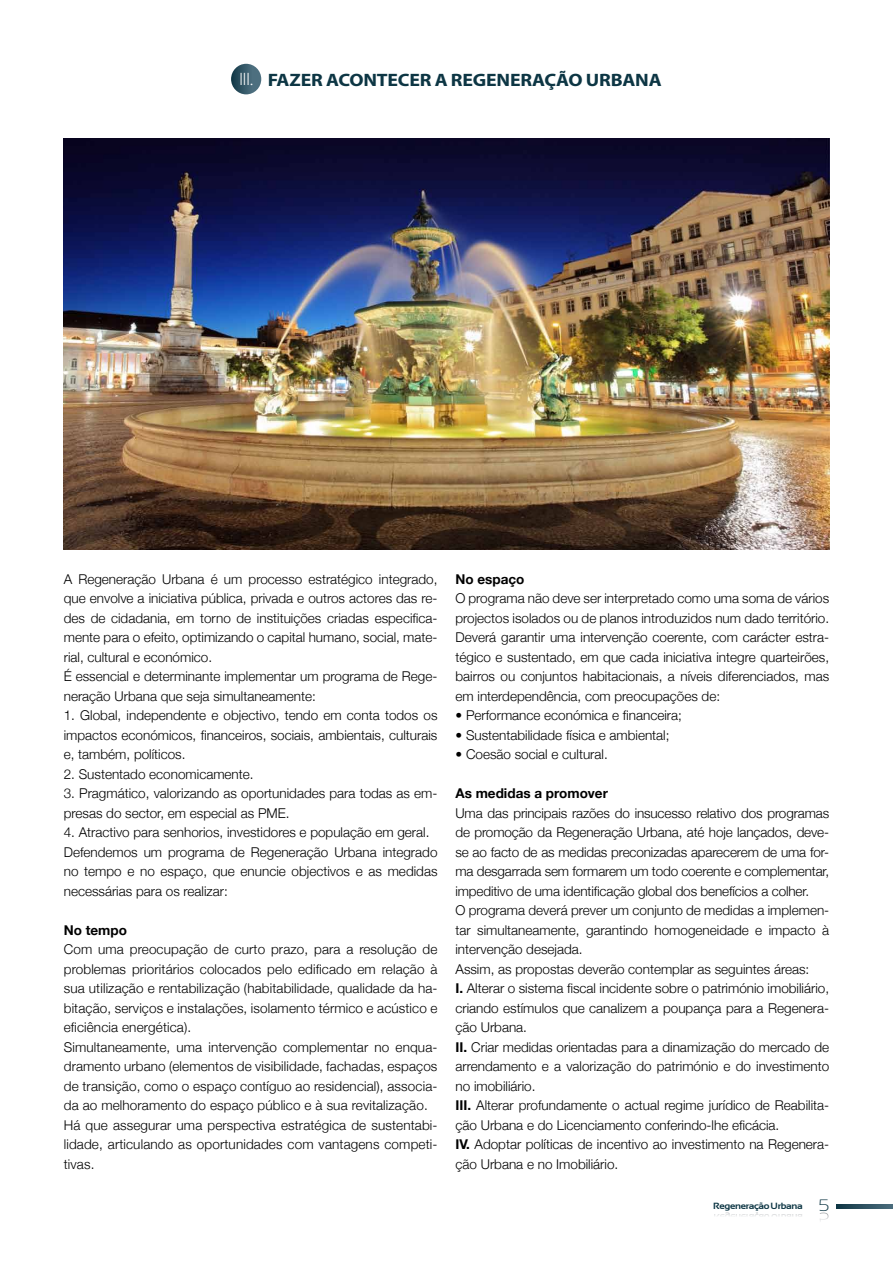
<style>
.page{position:relative;width:893px;height:1263px;background:#fff}
.page>*{position:absolute;margin:0;border:0;box-sizing:border-box;transform-origin:0 0}
.t1{font:700 18px "Myriad Pro";letter-spacing:-.01em;color:#0d3644;scale:1.1 1}
.t2{font:300 13.5px/19.5px "Helvetica Neue";color:#000}
.t3{font:700 13.5px "Helvetica Neue";color:#000}
.t4{font:700 9px "Sansation";color:#0d3644;scale:1.1 1}
.s1{font-weight:300;color:#fff}
.s2{font-weight:700}
.s3{font-weight:300;font-size:16.5px;color:#fff}
</style>
<div class="page">
<div style="left:231px;top:64px;width:30px;height:30px;background:linear-gradient(to right,#183e4d,#587989);border-radius:15px"></div>
<img style="left:64px;top:139px;width:765px;height:411px">
<svg style="left:837px;top:1205px;width:56px;height:3px"></svg>
<h1 class="t1" style="left:239px;top:70px;width:386px"><span class="s1">III.</span> FAZER ACONTECER A REGENERAÇÃO URBANA</h1>
<p class="t2" style="left:64px;top:569px;width:375px">A Regeneração Urbana é um processo estratégico integrado, que envolve a iniciativa pública, privada e outros actores das re&shy;des de cidadania, em torno de instituições criadas especifica&shy;mente para o efeito, optimizando o capital humano, social, mate&shy;rial, cultural e económico.<br>É essencial e determinante implementar um programa de Rege&shy;neração Urbana que seja simultaneamente:</p>
<p class="t2" style="left:64px;top:705px;width:375px;text-align:justify">1. Global, independente e objectivo, tendo em conta todos os impactos económicos, financeiros, sociais, ambientais, culturais e, também, políticos.</p>
<p class="t2" style="left:64px;top:764px;width:191px">2. Sustentado economicamente.</p>
<p class="t2" style="left:64px;top:783px;width:375px">3. Pragmático, valorizando as oportunidades para todas as em&shy;presas do sector, em especial as PME.</p>
<p class="t2" style="left:64px;top:822px;width:375px">4. Atractivo para senhorios, investidores e população em geral.<br>Defendemos um programa de Regeneração Urbana integrado no tempo e no espaço, que enuncie objectivos e as medidas necessárias para os realizar:</p>
<p class="t3" style="left:64px;top:921px;width:65px">No tempo</p>
<p class="t2" style="left:64px;top:939px;width:375px">Com uma preocupação de curto prazo, para a resolução de problemas prioritários colocados pelo edificado em relação à sua utilização e rentabilização (habitabilidade, qualidade da ha&shy;bitação, serviços e instalações, isolamento térmico e acústico e eficiência energética).<br>Simultaneamente, uma intervenção complementar no enqua&shy;dramento urbano (elementos de visibilidade, fachadas, espaços de transição, como o espaço contíguo ao residencial), associa&shy;da ao melhoramento do espaço público e à sua revitalização.<br>Há que assegurar uma perspectiva estratégica de sustentabi&shy;lidade, articulando as oportunidades com vantagens competi&shy;tivas.</p>
<p class="t3" style="left:455px;top:570px;width:70px">No espaço</p>
<p class="t2" style="left:455px;top:588px;width:375px;text-align:justify">O programa não deve ser interpretado como uma soma de vários projectos isolados ou de planos introduzidos num dado território.<br>Deverá garantir uma intervenção coerente, com carácter estra&shy;tégico e sustentado, em que cada iniciativa integre quarteirões, bairros ou conjuntos habitacionais, a níveis diferenciados, mas em interdependência, com preocupações de:</p>
<p class="t2" style="left:455px;top:705px;width:228px">• Performance económica e financeira;</p>
<p class="t2" style="left:455px;top:725px;width:216px">• Sustentabilidade física e ambiental;</p>
<p class="t2" style="left:455px;top:744px;width:154px">• Coesão social e cultural.</p>
<p class="t3" style="left:455px;top:785px;width:154px">As medidas a promover</p>
<p class="t2" style="left:455px;top:803px;width:375px">Uma das principais razões do insucesso relativo dos programas de promoção da Regeneração Urbana, até hoje lançados, deve&shy;se ao facto de as medidas preconizadas aparecerem de uma for&shy;ma desgarrada sem formarem um todo coerente e complementar, impeditivo de uma identificação global dos benefícios a colher.<br>O programa deverá prever um conjunto de medidas a implemen&shy;tar simultaneamente, garantindo homogeneidade e impacto à intervenção desejada.<br>Assim, as propostas deverão contemplar as seguintes áreas:<br><span class="s2">I.</span> Alterar o sistema fiscal incidente sobre o património imobiliário, criando estímulos que canalizem a poupança para a Regenera&shy;ção Urbana.<br><span class="s2">II.</span> Criar medidas orientadas para a dinamização do mercado de arrendamento e a valorização do património e do investimento no imobiliário.<br><span class="s2">III.</span> Alterar profundamente o actual regime jurídico de Reabilita&shy;ção Urbana e do Licenciamento conferindo-lhe eficácia.<br><span class="s2">IV.</span> Adoptar políticas de incentivo ao investimento na Regenera&shy;ção Urbana e no Imobiliário.</p>
<p class="t4" style="left:713px;top:1201px;width:107px">RegeneraçãoUrbana <span class="s3">5</span></p>
</div>
